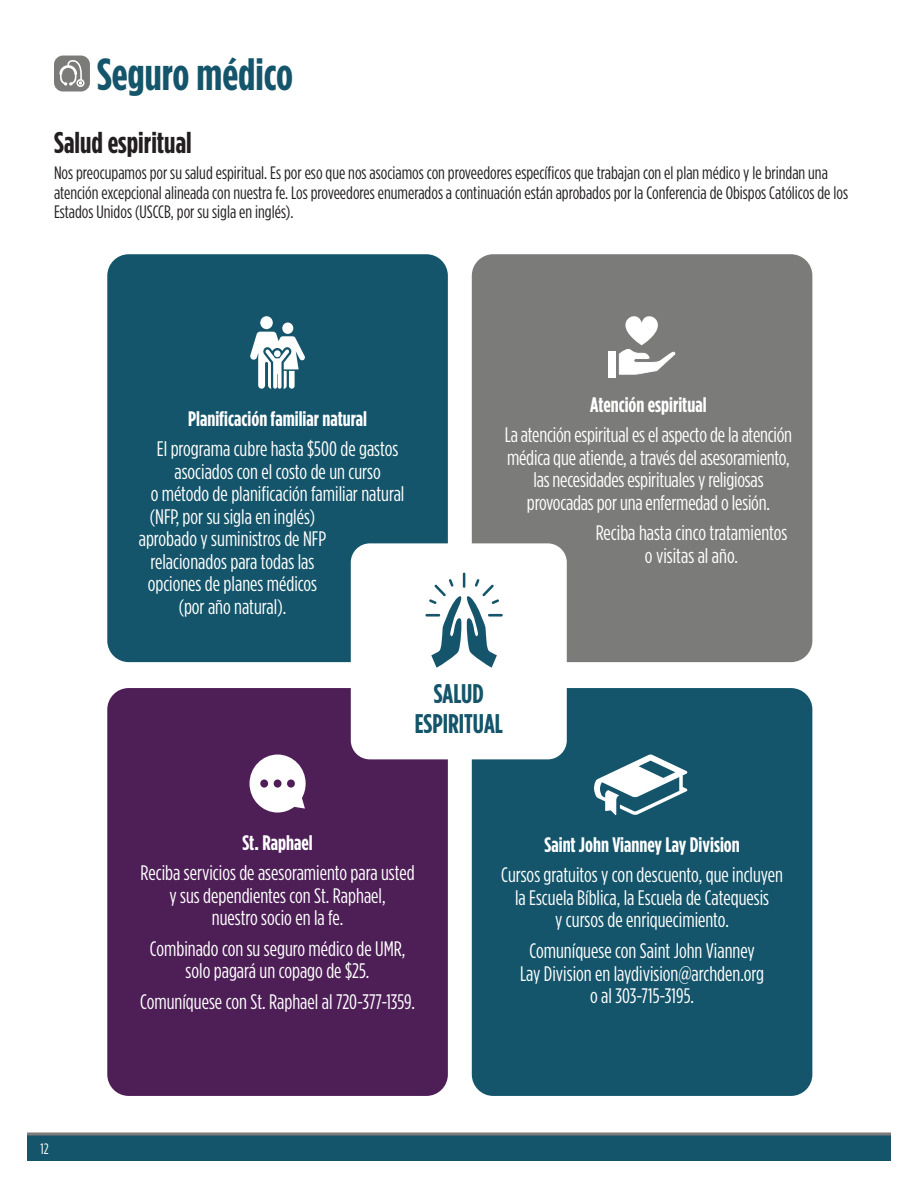
<style>
.page{position:relative;width:918px;height:1188px;background:#fff}
.page>*{position:absolute;margin:0;border:0;box-sizing:border-box;transform-origin:0 0}
.Section_Title{font:700 45px "Gotham Condensed";color:#14556b}
.Subhead{font:700 30px "Gotham Condensed";color:#231f20}
.Bullets-black{font:700 27px/30px "Gotham Condensed";color:#14556b;text-align:center}
.Bullets-black-2{font:21px/22.5px "Gotham Condensed";color:#fff;text-align:center}
.Bullets-black-3{font:700 21px "Gotham Condensed";color:#fff}
.Bullets-black-4{font:18px/19.5px "Gotham Condensed";color:#231f20}
.t1{font:15px "Gotham Condensed";color:#fff}
</style>
<div class="page">
<div style="left:27px;top:1134px;width:864px;height:27px;background:#14556b"></div>
<svg style="left:27px;top:1132px;width:864px;height:4px;background:#7e8687"></svg>
<div style="left:472px;top:254px;width:340px;height:408px;background:#7b7b79;border-radius:21px"></div>
<div style="left:472px;top:688px;width:340px;height:408px;background:#14556b;border-radius:21px"></div>
<div style="left:107px;top:688px;width:341px;height:408px;background:#4e1e57;border-radius:21px"></div>
<div style="left:107px;top:254px;width:341px;height:408px;background:#14556b;border-radius:21px"></div>
<svg style="left:250px;top:755px;width:56px;height:58px"></svg>
<div style="left:351px;top:543px;width:216px;height:216px;background:#fff;border-radius:19px"></div>
<hr style="left:488px;top:614px;width:15px;height:3px;background:#14556b">
<hr style="left:426px;top:614px;width:14px;height:3px;background:#14556b">
<svg style="left:429px;top:573px;width:70px;height:95px"></svg>
<svg style="left:250px;top:316px;width:55px;height:73px"></svg>
<div style="left:609px;top:351px;width:7px;height:27px;background:#fff"></div>
<svg style="left:618px;top:316px;width:58px;height:59px"></svg>
<div style="left:54px;top:56px;width:36px;height:35px;background:#7b7b79;border-radius:9px"></div>
<svg style="left:59px;top:60px;width:26px;height:27px"></svg>
<svg style="left:594px;top:754px;width:93px;height:61px"></svg>
<p class="Section_Title" style="left:97px;top:48px;width:198px">Seguro médico</p>
<p class="Subhead" style="left:54px;top:125px;width:139px">Salud espiritual</p>
<p class="Bullets-black-4" style="left:54px;top:163px;width:796px">Nos preocupamos por su salud espiritual. Es por eso que nos asociamos con proveedores específicos que trabajan con el plan médico y le brindan una atención excepcional alineada con nuestra fe. Los proveedores enumerados a continuación están aprobados por la Conferencia de Obispos Católicos de los<br>Estados Unidos (USCCB, por su sigla en inglés).</p>
<p class="Bullets-black-3" style="left:188px;top:406px;width:180px">Planificación familiar natural</p>
<p class="Bullets-black-2" style="left:157px;top:437px;width:243px">El programa cubre hasta $500 de gastos</p>
<p class="Bullets-black-2" style="left:174px;top:460px;width:208px">asociados con el costo de un curso</p>
<p class="Bullets-black-2" style="left:151px;top:482px;width:255px">o método de planificación familiar natural</p>
<p class="Bullets-black-2" style="left:150px;top:505px;width:167px">(NFP, por su sigla en inglés)</p>
<p class="Bullets-black-2" style="left:139px;top:527px;width:189px">aprobado y suministros de NFP</p>
<p class="Bullets-black-2" style="left:151px;top:550px;width:165px">relacionados para todas las</p>
<p class="Bullets-black-2" style="left:148px;top:572px;width:171px">opciones de planes médicos</p>
<p class="Bullets-black-2" style="left:179px;top:595px;width:109px">(por año natural).</p>
<p class="Bullets-black-3" style="left:590px;top:392px;width:118px">Atención espiritual</p>
<p class="Bullets-black-2" style="left:505px;top:423px;width:289px">La atención espiritual es el aspecto de la atención médica que atiende, a través del asesoramiento, las necesidades espirituales y religiosas provocadas por una enfermedad o lesión.</p>
<p class="Bullets-black-2" style="left:596px;top:521px;width:193px">Reciba hasta cinco tratamientos o visitas al año.</p>
<p class="Bullets-black" style="left:415px;top:678px;width:90px">SALUD<br>ESPIRITUAL</p>
<p class="t1" style="left:40px;top:1140px;width:10px">12</p>
<p class="Bullets-black-3" style="left:242px;top:830px;width:72px">St. Raphael</p>
<p class="Bullets-black-2" style="left:141px;top:861px;width:276px">Reciba servicios de asesoramiento para usted y sus dependientes con St. Raphael,<br>nuestro socio en la fe.</p>
<p class="Bullets-black-2" style="left:150px;top:937px;width:257px">Combinado con su seguro médico de UMR, solo pagará un copago de $25.</p>
<p class="Bullets-black-2" style="left:140px;top:990px;width:277px">Comuníquese con St. Raphael al 720-377-1359.</p>
<p class="Bullets-black-3" style="left:544px;top:832px;width:197px">Saint John Vianney Lay Division</p>
<p class="Bullets-black-2" style="left:501px;top:864px;width:283px">Cursos gratuitos y con descuento, que incluyen la Escuela Bíblica, la Escuela de Catequesis<br>y cursos de enriquecimiento.</p>
<p class="Bullets-black-2" style="left:520px;top:939px;width:245px">Comuníquese con Saint John Vianney<br>Lay Division en laydivision@archden.org o al 303-715-3195.</p>
</div>
